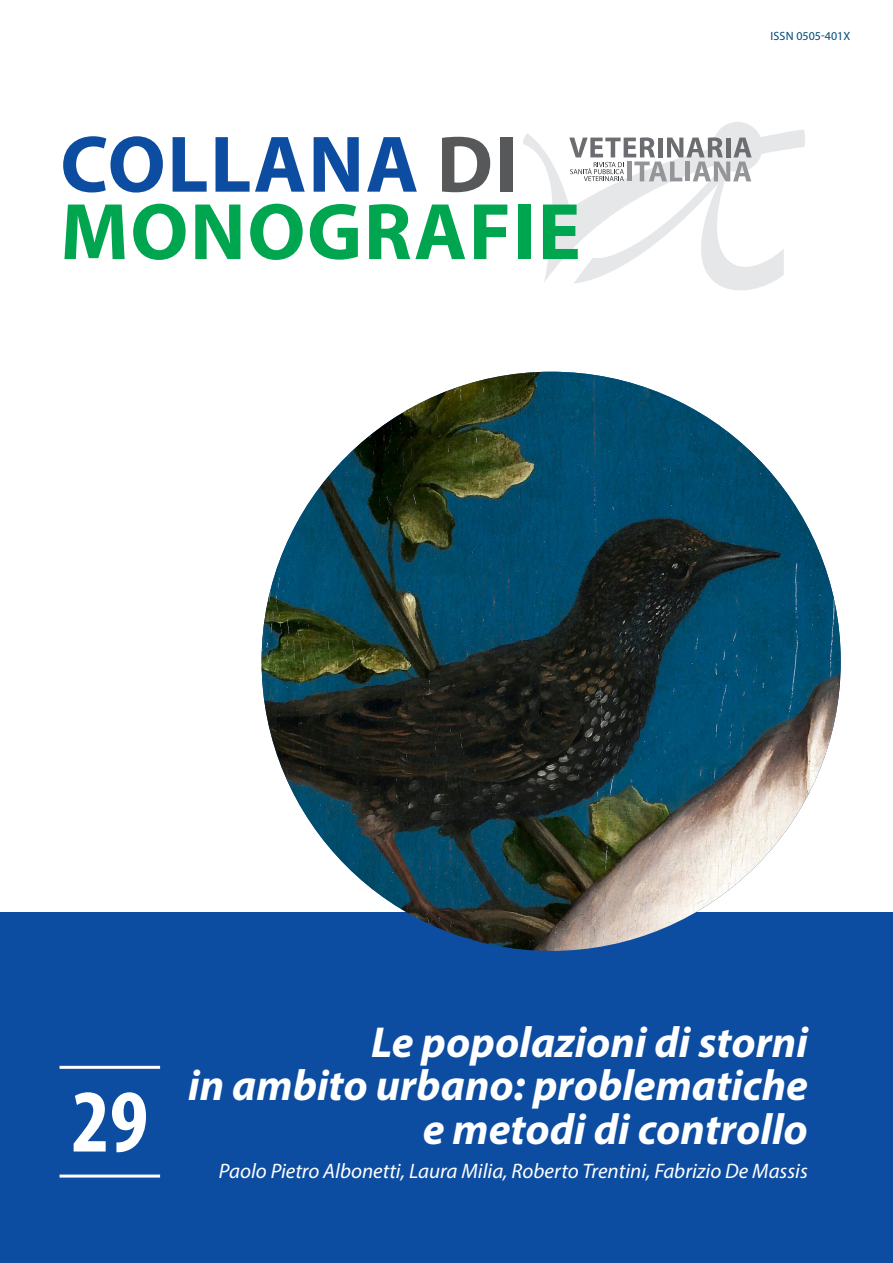
<style>
.page{position:relative;width:893px;height:1263px;background:#fff}
.page>*{position:absolute;margin:0;border:0;box-sizing:border-box;transform-origin:0 0}
.t1{font:700 condensed 90px "Myriad Pro";color:#fff}
.t2{font:700 80.85px "Myriad Pro";letter-spacing:.02em;color:#00a54f}
.t3{font:700 80.85px "Myriad Pro";letter-spacing:.02em;color:#0d4da1}
.t4{font:italic 700 43.5px/43.5px "Myriad Pro";color:#fff;text-align:right}
.t5{font:italic 21px "Myriad Pro";color:#fff}
.t6{font:12px "Myriad Pro";color:#01497b}
.s1{color:#57585a}
</style>
<div class="page">
<div style="left:0;top:912px;width:893px;height:351px;background:#0d4da1"></div>
<hr style="left:60px;top:1174px;width:100px;height:3px;background:#fff">
<hr style="left:60px;top:1066px;width:100px;height:3px;background:#fff">
<div style="left:713px;top:122px;width:50px;height:50px;background:#e6e7e9;border-radius:50%"></div>
<svg style="left:523px;top:129px;width:282px;height:161px"></svg>
<img style="left:262px;top:372px;width:579px;height:579px;border-radius:290px">
<p class="t3" style="left:60px;top:112px;width:459px">COLLANA <span class="s1">DI</span></p>
<p class="t2" style="left:60px;top:179px;width:522px">MONOGRAFIE</p>
<p class="t6" style="left:770px;top:28px;width:81px">ISSN 0505‑401X</p>
<p class="t1" style="left:71px;top:1065px;width:78px">29</p>
<p class="t4" style="left:371px;top:1019px;width:438px">Le popolazioni di storni</p>
<p class="t4" style="left:188px;top:1062px;width:621px">in ambito urbano: problematiche e metodi di controllo</p>
<p class="t5" style="left:219px;top:1157px;width:590px">Paolo Pietro Albonetti, Laura Milia, Roberto Trentini, Fabrizio De Massis</p>
</div>
